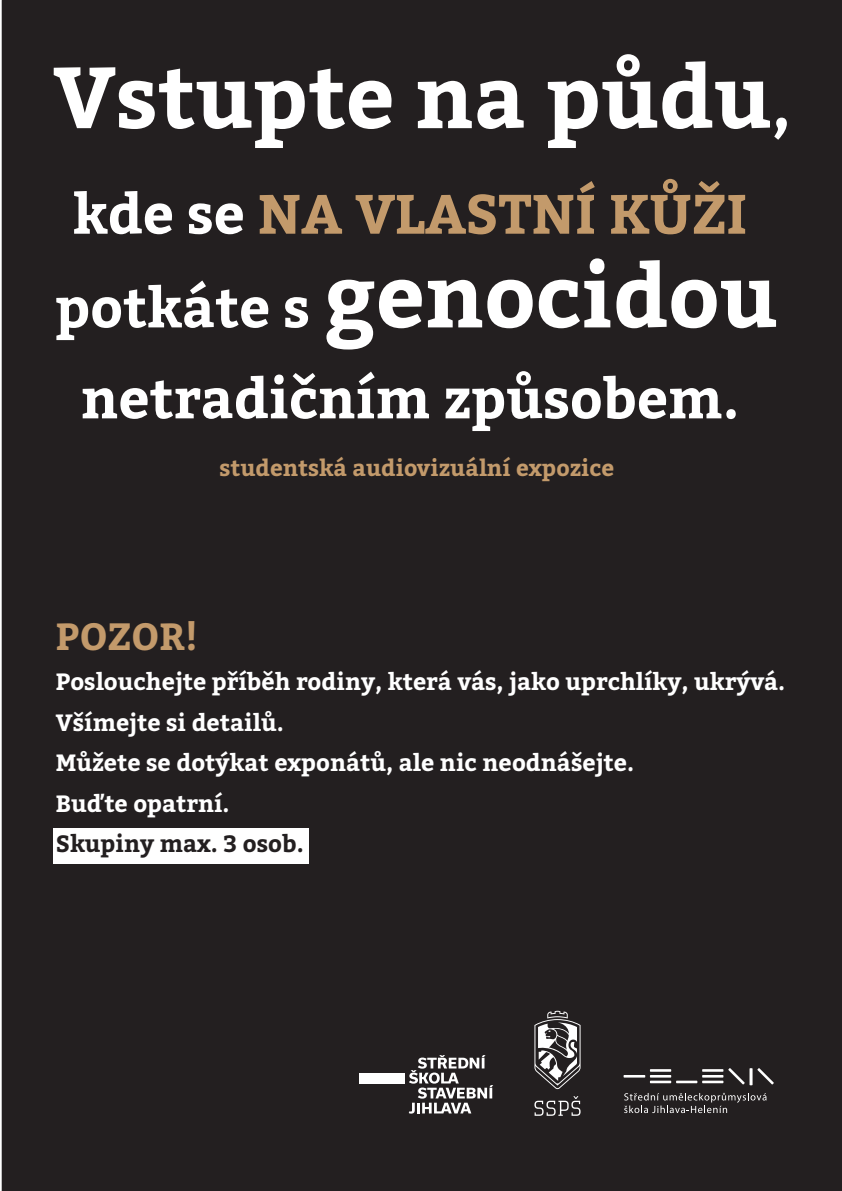
<style>
.page{position:relative;width:842px;height:1191px;background:#fff}
.page>*{position:absolute;margin:0;border:0;box-sizing:border-box;transform-origin:0 0}
.t1{font:700 86.8px "Bitter";color:#fff}
.t2{font:700 86.3px "Bitter";color:#fff}
.t3{font:700 55.1px "Bitter";color:#fff}
.t4{font:700 55.1px "Bitter";color:#c39a6b}
.t5{font:700 37.8px "Bitter";color:#c39a6b}
.t6{font:700 23.5px/40.5px "Bitter";color:#fff}
.t7{font:700 23.5px "Bitter";color:#231f20}
.t8{font:700 22.6px "Bitter";color:#c39a6b}
.s1{font-size:62.8px}
.s2{color:#fff}
.s3{font-size:55.1px}
</style>
<div class="page">
<div style="left:2px;top:0;width:840px;height:1191px;background:#231f20"></div>
<svg style="left:534px;top:1010px;width:46px;height:79px"></svg>
<svg style="left:534px;top:1096px;width:46px;height:19px"></svg>
<div style="left:360px;top:1072px;width:45px;height:11px;background:#fff"></div>
<svg style="left:409px;top:1055px;width:84px;height:58px"></svg>
<hr style="left:650px;top:1069px;width:21px;height:2px;background:#fff">
<hr style="left:650px;top:1075px;width:21px;height:2px;background:#fff">
<hr style="left:650px;top:1080px;width:21px;height:3px;background:#fff">
<hr style="left:702px;top:1069px;width:21px;height:2px;background:#fff">
<hr style="left:702px;top:1075px;width:21px;height:2px;background:#fff">
<hr style="left:702px;top:1080px;width:21px;height:3px;background:#fff">
<hr style="left:624px;top:1075px;width:21px;height:2px;background:#fff">
<svg style="left:728px;top:1068px;width:46px;height:17px"></svg>
<hr style="left:676px;top:1080px;width:21px;height:3px;background:#fff">
<svg style="left:624px;top:1092px;width:142px;height:21px;background:#454142"></svg>
<div style="left:53px;top:828px;width:256px;height:36px;background:#fff"></div>
<h2 class="t2" style="left:53px;top:41px;width:739px">Vstupte na půdu<span class="s1">,</span></h2>
<h3 class="t4" style="left:73px;top:178px;width:676px"><span class="s2">kde se</span> NA VLASTNÍ KŮŽI</h3>
<h1 class="t1" style="left:55px;top:240px;width:724px"><span class="s3">potkáte s</span> genocidou</h1>
<h3 class="t3" style="left:81px;top:363px;width:660px">netradičním způsobem.</h3>
<p class="t8" style="left:219px;top:453px;width:396px">studentská audiovizuální expozice</p>
<h3 class="t5" style="left:56px;top:612px;width:144px">POZOR!</h3>
<p class="t6" style="left:56px;top:662px;width:731px">Poslouchejte příběh rodiny, která vás, jako uprchlíky, ukrývá.<br>Všímejte si detailů.<br>Můžete se dotýkat exponátů, ale nic neodnášejte.<br>Buďte opatrní.</p>
<p class="t7" style="left:56px;top:828px;width:249px">Skupiny max. 3 osob.</p>
</div>
